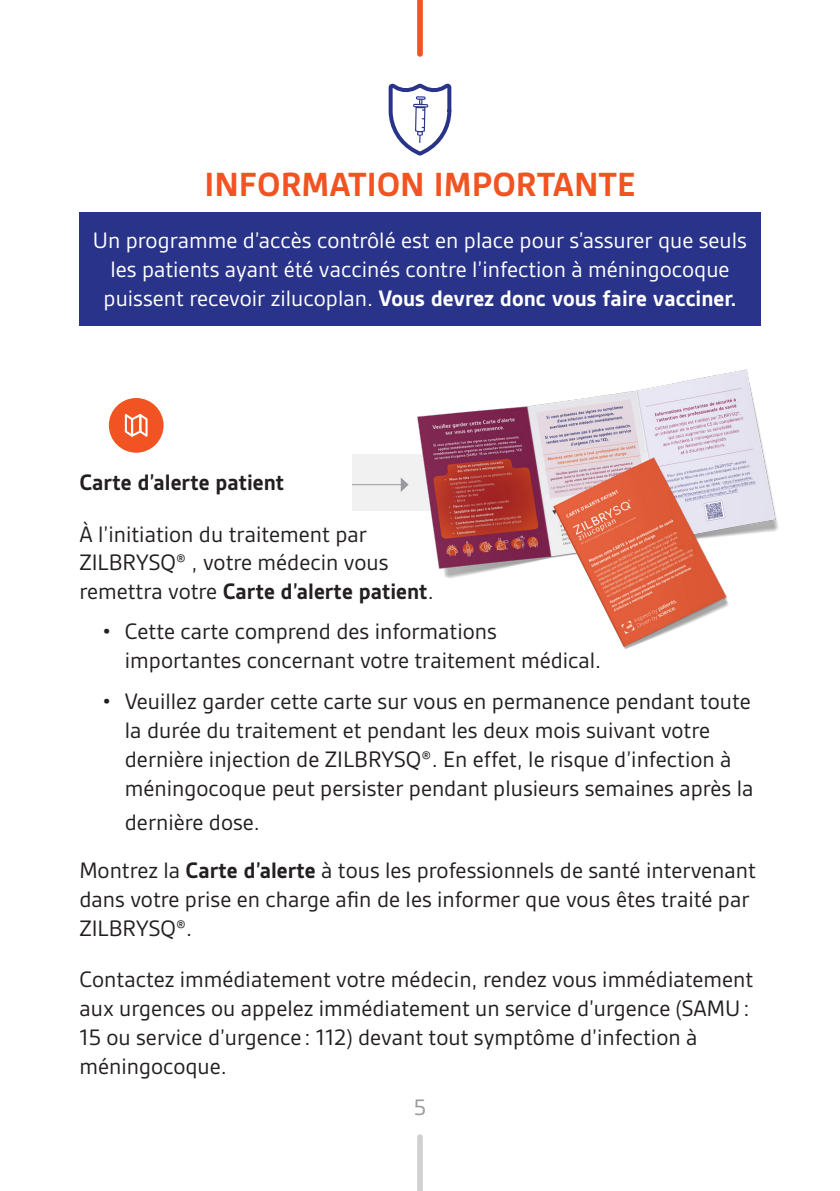
<style>
.page{position:relative;width:840px;height:1191px;background:#fff}
.page>*{position:absolute;margin:0;border:0;box-sizing:border-box;transform-origin:0 0}
.t1{font:700 36px "Gesta";color:#f15422}
.t2{font:24px/28.8px "Gesta";color:#231f20}
.t3{font:24px/28.8px "Gesta";color:#fff;text-align:center}
.t4{font:700 24px "Gesta";color:#231f20}
.t5{font:24px "Gesta";color:#99999e}
.s1{font-weight:700}
</style>
<div class="page">
<div style="left:79px;top:213px;width:681px;height:113px;background:#29338a"></div>
<div style="left:351px;top:454px;width:171px;height:56px;background:#f1f1f2"></div>
<svg style="left:417px;top:0;width:5px;height:57px"></svg>
<svg style="left:417px;top:1134px;width:5px;height:57px"></svg>
<svg style="left:388px;top:83px;width:64px;height:73px"></svg>
<img style="left:405px;top:369px;width:374px;height:280px">
<hr style="left:351px;top:484px;width:50px;height:1px;background:#99999e">
<svg style="left:400px;top:477px;width:8px;height:15px"></svg>
<div style="left:108px;top:397px;width:56px;height:57px;background:#f15422;border-radius:50%"></div>
<div style="left:107px;top:396px;width:58px;height:59px;border:2px solid #fff;border-radius:50%"></div>
<svg style="left:125px;top:414px;width:22px;height:23px"></svg>
<p class="t1" style="left:204px;top:164px;width:432px">INFORMATION IMPORTANTE</p>
<p class="t3" style="left:93px;top:226px;width:655px">Un programme d’accès contrôlé est en place pour s’assurer que seuls les patients ayant été vaccinés contre l’infection à méningocoque puissent recevoir zilucoplan. <span class="s1">Vous devrez donc vous faire vacciner.</span></p>
<p class="t4" style="left:79px;top:469px;width:206px">Carte d’alerte patient</p>
<p class="t2" style="left:79px;top:519px;width:355px">À l’initiation du traitement par<br>ZILBRYSQ® , votre médecin vous remettra votre <span class="s1">Carte d’alerte patient</span>.</p>
<p class="t2" style="left:125px;top:616px;width:477px;text-indent:-23px">• Cette carte comprend des informations importantes concernant votre traitement médical.</p>
<p class="t2" style="left:125px;top:687px;width:629px;text-indent:-23px">• Veuillez garder cette carte sur vous en permanence pendant toute la durée du traitement et pendant les deux mois suivant votre dernière injection de ZILBRYSQ®. En effet, le risque d’infection à méningocoque peut persister pendant plusieurs semaines après la</p>
<p class="t2" style="left:125px;top:807px;width:136px">dernière dose.</p>
<p class="t2" style="left:79px;top:855px;width:677px">Montrez la <span class="s1">Carte d’alerte</span> à tous les professionnels de santé intervenant dans votre prise en charge afin de les informer que vous êtes traité par<br>ZILBRYSQ®.</p>
<p class="t2" style="left:79px;top:964px;width:675px">Contactez immédiatement votre médecin, rendez vous immédiatement aux urgences ou appelez immédiatement un service d’urgence (SAMU:<br>15 ou service d’urgence : 112) devant tout symptôme d’infection à méningocoque.</p>
<p class="t5" style="left:413px;top:1093px;width:14px">5</p>
</div>
